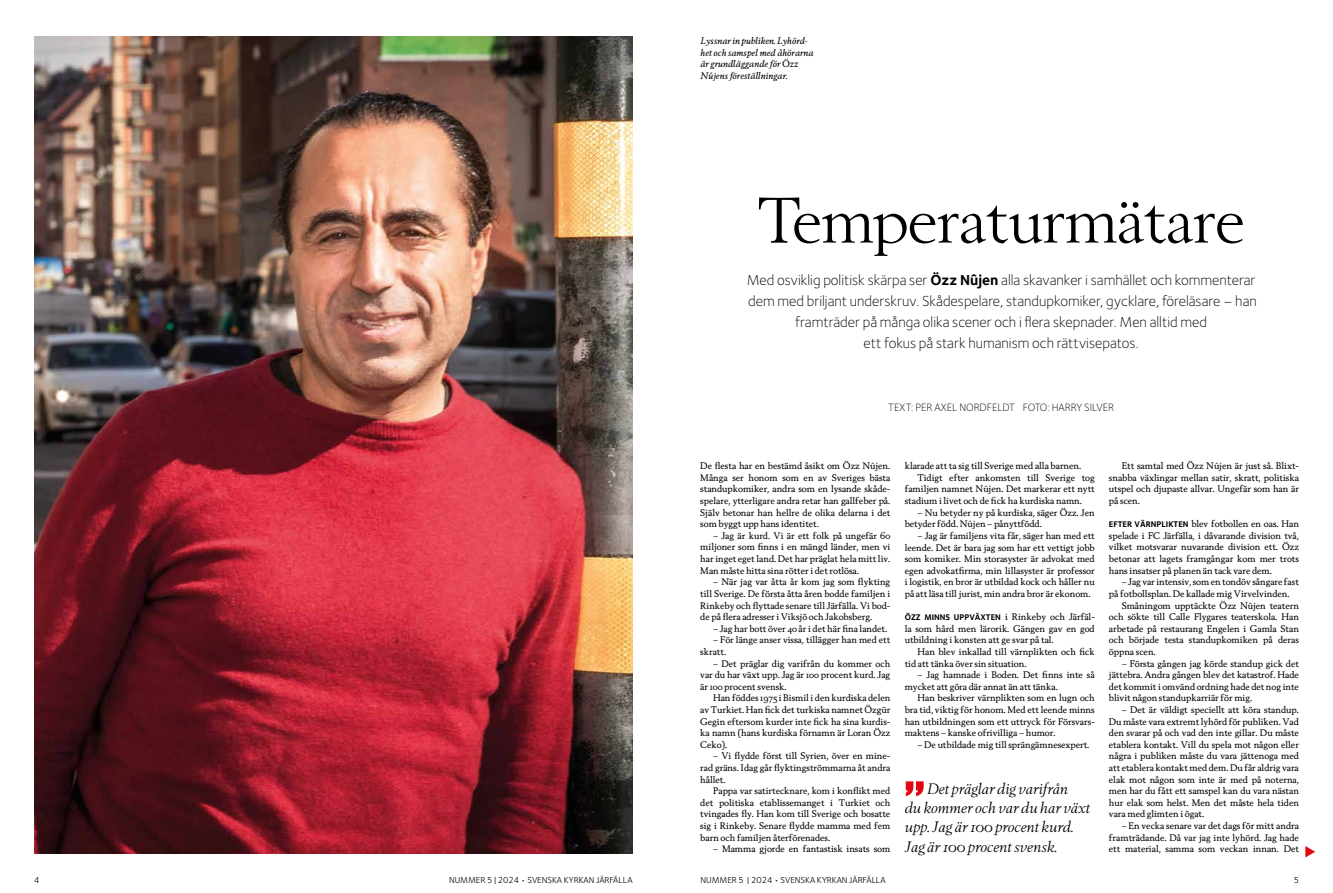
<style>
.page{position:relative;width:1333px;height:893px;background:#fff}
.page>*{position:absolute;margin:0;border:0;box-sizing:border-box;transform-origin:0 0}
.t1{font:64px "Berling Nova Display Pro";letter-spacing:-.01em;color:#000}
.t2{font:58px "Impact";color:#e30613}
.t3{font:300 15px/21px "Foundry Sterling";color:#000;text-align:center}
.t4{font:italic 15px/19.3px "Berling Nova Display Pro";letter-spacing:-.005em;color:#000}
.t5{font:300 11px "Foundry Sterling";color:#000}
.t6{font:9.2px/11.6px "Berling Nova Text Pro";letter-spacing:-.005em;color:#000;text-align:justify}
.t7{font:italic 9.2px/11.6px "Berling Nova Text Pro";letter-spacing:-.005em;color:#000}
.t8{font:9px "Foundry Sterling";color:#000}
.s1{font-weight:700}
.s2{font-family:"Foundry Sterling";font-weight:700;font-size:8.5px}
</style>
<div class="page">
<img style="left:34px;top:37px;width:598px;height:816px">
<p class="t7" style="left:700px;top:35px;width:115px">Lyssnar in publiken. Lyhörd&shy;het och samspel med åhörarna är grundläggande för Özz<br>Nûjens föreställningar.</p>
<h1 class="t1" style="left:757px;top:182px;width:488px">Temperaturmätare</h1>
<p class="t3" style="left:746px;top:269px;width:511px">Med osviklig politisk skärpa ser <span class="s1">Özz Nûjen</span> alla skavanker i samhället och kommenterar dem med briljant underskruv. Skådespelare, standupkomiker, gycklare, föreläsare – han framträder på många olika scener och i flera skepnader. Men alltid med<br>ett fokus på stark humanism och rättvisepatos.</p>
<p class="t5" style="left:888px;top:401px;width:227px">TEXT: PER AXEL NORDFELDT FOTO: HARRY SILVER</p>
<p class="t6" style="left:700px;top:460px;width:191px">De flesta har en bestämd åsikt om Özz Nûjen.<br>Många ser honom som en av Sveriges bästa standupkomiker, andra som en lysande skåde&shy;spelare, ytterligare andra retar han gallfeber på.<br>Själv betonar han hellre de olika delarna i det som byggt upp hans identitet.</p>
<p class="t6" style="left:700px;top:530px;width:191px;text-indent:13px">– Jag är kurd. Vi är ett folk på ungefär 60 miljoner som finns i en mängd länder, men vi har inget eget land. Det har präglat hela mitt liv.<br>Man måste hitta sina rötter i det rotlösa.</p>
<p class="t6" style="left:700px;top:576px;width:191px;text-indent:13px">– När jag var åtta år kom jag som flykting till Sverige. De första åtta åren bodde familjen i Rinkeby och flyttade senare till Järfälla. Vi bod&shy;de på flera adresser i Viksjö och Jakobsberg.</p>
<p class="t6" style="left:713px;top:622px;width:176px">– Jag har bott över 40 år i det här fina landet.</p>
<p class="t6" style="left:700px;top:634px;width:191px;text-indent:13px">– För länge anser vissa, tillägger han med ett skratt.</p>
<p class="t6" style="left:700px;top:657px;width:191px;text-indent:13px">– Det präglar dig varifrån du kommer och var du har växt upp. Jag är 100 procent kurd. Jag är 100 procent svensk.</p>
<p class="t6" style="left:700px;top:692px;width:191px;text-indent:13px">Han föddes 1975 i Bismil i den kurdiska delen av Turkiet. Han fick det turkiska namnet Özgür Gegin eftersom kurder inte fick ha sina kurdis&shy;ka namn (hans kurdiska förnamn är Loran Özz Ceko).</p>
<p class="t6" style="left:700px;top:750px;width:191px;text-indent:13px">– Vi flydde först till Syrien, över en mine&shy;rad gräns. Idag går flyktingströmmarna åt andra hållet.</p>
<p class="t6" style="left:700px;top:785px;width:191px;text-indent:13px">Pappa var satirtecknare, kom i konflikt med det politiska etablissemanget i Turkiet och tvingades fly. Han kom till Sverige och bosatte sig i Rinkeby. Senare flydde mamma med fem barn och familjen återförenades.</p>
<p class="t6" style="left:713px;top:843px;width:179px">– Mamma gjorde en fantastisk insats som</p>
<p class="t6" style="left:904px;top:460px;width:178px">klarade att ta sig till Sverige med alla barnen.</p>
<p class="t6" style="left:917px;top:472px;width:179px">Tidigt efter ankomsten till Sverige tog</p>
<p class="t6" style="left:904px;top:483px;width:191px">familjen namnet Nûjen. Det markerar ett nytt</p>
<p class="t6" style="left:904px;top:495px;width:179px">stadium i livet och de fick ha kurdiska namn.</p>
<p class="t6" style="left:904px;top:506px;width:191px;text-indent:13px">– Nu betyder ny på kurdiska, säger Özz. Jen betyder född. Nûjen – pånyttfödd.</p>
<p class="t6" style="left:904px;top:530px;width:191px;text-indent:13px">– Jag är familjens vita får, säger han med ett leende. Det är bara jag som har ett vettigt jobb som komiker. Min storasyster är advokat med egen advokatfirma, min lillasyster är professor i logistik, en bror är utbildad kock och håller nu på att läsa till jurist, min andra bror är ekonom.</p>
<p class="t6" style="left:904px;top:611px;width:191px"><span class="s2">ÖZZ MINNS UPPVÄXTEN</span> i Rinkeby och Järfäl&shy;la som hård men lärorik. Gängen gav en god utbildning i konsten att ge svar på tal.</p>
<p class="t6" style="left:904px;top:646px;width:191px;text-indent:13px">Han blev inkallad till värnplikten och fick tid att tänka över sin situation.</p>
<p class="t6" style="left:904px;top:669px;width:191px;text-indent:13px">– Jag hamnade i Boden. Det finns inte så mycket att göra där annat än att tänka.</p>
<p class="t6" style="left:904px;top:692px;width:191px;text-indent:13px">Han beskriver värnplikten som en lugn och bra tid, viktig för honom. Med ett leende minns han utbildningen som ett uttryck för Försvars&shy;maktens – kanske ofrivilliga – humor.</p>
<p class="t6" style="left:917px;top:738px;width:173px">– De utbildade mig till sprängämnesexpert.</p>
<h2 class="t2" style="left:904px;top:759px;width:22px">”</h2>
<h3 class="t4" style="left:904px;top:779px;width:187px;text-indent:22px">Det präglar dig varifrån<br>du kommer och var du har växt upp. Jag är 100 procent kurd.<br>Jag är 100 procent svensk.</h3>
<p class="t6" style="left:1108px;top:460px;width:191px;text-indent:13px">Ett samtal med Özz Nûjen är just så. Blixt&shy;snabba växlingar mellan satir, skratt, politiska utspel och djupaste allvar. Ungefär som han är på scen.</p>
<p class="t6" style="left:1108px;top:518px;width:191px"><span class="s2">EFTER VÄRNPLIKTEN</span> blev fotbollen en oas. Han spelade i FC Järfälla, i dåvarande division två, vilket motsvarar nuvarande division ett. Özz betonar att lagets framgångar kom mer trots hans insatser på planen än tack vare dem.</p>
<p class="t6" style="left:1108px;top:576px;width:191px;text-indent:13px">– Jag var intensiv, som en tondöv sångare fast på fotbollsplan. De kallade mig Virvelvinden.</p>
<p class="t6" style="left:1108px;top:599px;width:191px;text-indent:13px">Småningom upptäckte Özz Nûjen teatern och sökte till Calle Flygares teaterskola. Han arbetade på restaurang Engelen i Gamla Stan och började testa standupkomiken på deras öppna scen.</p>
<p class="t6" style="left:1108px;top:657px;width:191px;text-indent:13px">– Första gången jag körde standup gick det jättebra. Andra gången blev det katastrof. Hade det kommit i omvänd ordning hade det nog inte blivit någon standupkarriär för mig.</p>
<p class="t6" style="left:1108px;top:704px;width:191px;text-indent:13px">– Det är väldigt speciellt att köra standup.<br>Du måste vara extremt lyhörd för publiken. Vad den svarar på och vad den inte gillar. Du måste etablera kontakt. Vill du spela mot någon eller några i publiken måste du vara jättenoga med att etablera kontakt med dem. Du får aldrig vara elak mot någon som inte är med på noterna, men har du fått ett samspel kan du vara nästan hur elak som helst. Men det måste hela tiden vara med glimten i ögat.</p>
<p class="t6" style="left:1108px;top:820px;width:191px;text-indent:13px">– En vecka senare var det dags för mitt andra framträdande. Då var jag inte lyhörd. Jag hade ett material, samma som veckan innan. Det</p>
<p class="t8" style="left:34px;top:875px;width:7px">4</p>
<p class="t8" style="left:449px;top:875px;width:185px">NUMMER 5 | 2024 • SVENSKA KYRKAN JÄRFÄLLA</p>
<p class="t8" style="left:700px;top:875px;width:187px">NUMMER 5 | 2024 • SVENSKA KYRKAN JÄRFÄLLA</p>
<p class="t8" style="left:1293px;top:875px;width:7px">5</p>
</div>
